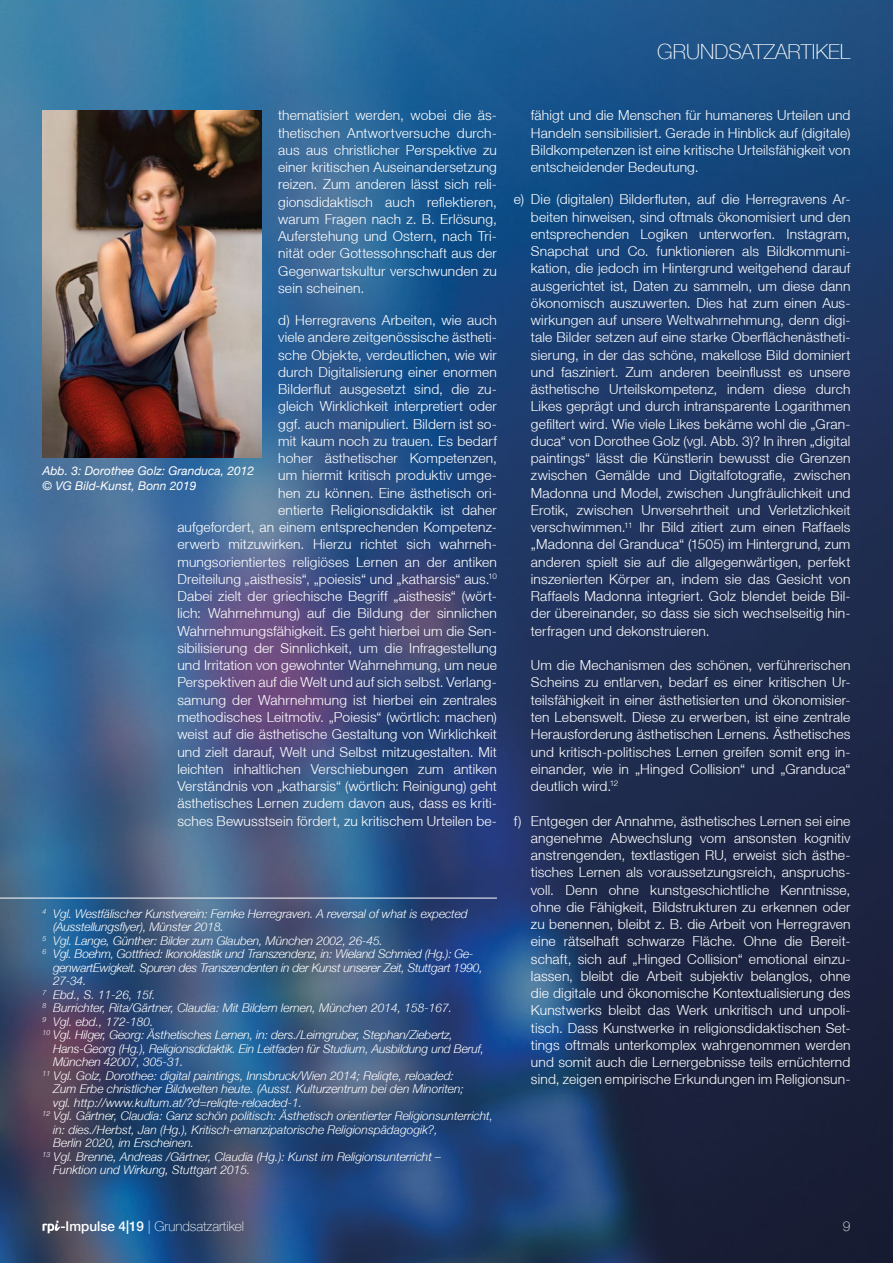
<style>
.page{position:relative;width:893px;height:1263px;background:#fff}
.page>*{position:absolute;margin:0;border:0;box-sizing:border-box;transform-origin:0 0}
.t1{font:100 21px "Helvetica Neue LT";color:#fff}
.t2{font:300 13.8px/17.2px "Helvetica Neue LT";letter-spacing:.01em;color:#fff;text-align:justify}
.t3{font:100 13.5px "Helvetica Neue LT";color:#fff}
.t4{font:italic 300 12px "Helvetica Neue LT";color:#fff}
.t5{font:italic 300 12px "Helvetica Neue LT";letter-spacing:-.02em;color:#fff}
.t6{font:italic 12px/14.4px "Helvetica Neue LT";color:#fff}
.s1{font-weight:500}
</style>
<div class="page">
<img style="left:0;top:0;width:893px;height:1263px">
<svg style="left:43px;top:1220px;width:17px;height:13px"></svg>
<hr style="left:0;top:898px;width:497px;height:1px;background:#fff">
<img style="left:43px;top:111px;width:218px;height:346px">
<h1 class="t1" style="left:657px;top:40px;width:195px">GRUNDSATZARTIKEL</h1>
<p class="t2" style="left:278px;top:107px;width:220px">thematisiert werden, wobei die äs&shy;thetischen Antwortversuche durch&shy;aus aus christlicher Perspektive zu einer kritischen Auseinandersetzung reizen. Zum anderen lässt sich reli&shy;gionsdidaktisch auch reflektieren, warum Fragen nach z. B. Erlösung, Auferstehung und Ostern, nach Tri&shy;nität oder Gottessohnschaft aus der Gegenwartskultur verschwunden zu sein scheinen.</p>
<p class="t2" style="left:177px;top:311px;width:321px;text-align:right">d) Herregravens Arbeiten, wie auch<br>viele andere zeitgenössische ästheti-<br>sche Objekte, verdeutlichen, wie wir<br>durch Digitalisierung einer enormen<br>Bilderflut ausgesetzt sind, die zu-<br>gleich Wirklichkeit interpretiert oder<br>ggf. auch manipuliert. Bildern ist so-<br>mit kaum noch zu trauen. Es bedarf<br>hoher ästhetischer Kompetenzen,<br>um hiermit kritisch produktiv umge-<br>hen zu können. Eine ästhetisch ori-<br>entierte Religionsdidaktik ist daher<br>aufgefordert, an einem entsprechenden Kompetenz&shy;erwerb mitzuwirken. Hierzu richtet sich wahrneh&shy;mungsorientiertes religiöses Lernen an der antiken Dreiteilung „aisthesis“, „poiesis“ und „katharsis“ aus.<sup>10<br></sup>Dabei zielt der griechische Begriff „aisthesis“ (wört&shy;lich: Wahrnehmung) auf die Bildung der sinnlichen Wahrnehmungsfähigkeit. Es geht hierbei um die Sen&shy;sibilisierung der Sinnlichkeit, um die Infragestellung und Irritation von gewohnter Wahrnehmung, um neue Perspektiven auf die Welt und auf sich selbst. Verlang&shy;samung der Wahrnehmung ist hierbei ein zentrales methodisches Leitmotiv. „Poiesis“ (wörtlich: machen) weist auf die ästhetische Gestaltung von Wirklichkeit und zielt darauf, Welt und Selbst mitzugestalten. Mit leichten inhaltlichen Verschiebungen zum antiken Verständnis von „katharsis“ (wörtlich: Reinigung) geht ästhetisches Lernen zudem davon aus, dass es kriti&shy;sches Bewusstsein fördert, zu kritischem Urteilen be-</p>
<p class="t6" style="left:43px;top:463px;width:213px">Abb. 3: Dorothee Golz: Granduca, 2012 © VG Bild-Kunst, Bonn 2019</p>
<p class="t4" style="left:43px;top:906px;width:427px"><sup>4</sup> Vgl. Westfälischer Kunstverein: Femke Herregraven. A reversal of what is expected</p>
<p class="t4" style="left:53px;top:920px;width:172px">(Ausstellungsflyer), Münster 2018.</p>
<p class="t4" style="left:43px;top:933px;width:342px"><sup>5</sup> Vgl. Lange, Günther: Bilder zum Glauben, München 2002, 26-45.</p>
<p class="t5" style="left:43px;top:947px;width:433px"><sup>6</sup> Vgl. Boehm, Gottfried: Ikonoklastik und Transzendenz, in: Wieland Schmied (Hg.): Ge-</p>
<p class="t5" style="left:53px;top:960px;width:431px">genwartEwigkeit. Spuren des Transzendenten in der Kunst unserer Zeit, Stuttgart 1990,</p>
<p class="t4" style="left:53px;top:974px;width:35px">27-34.</p>
<p class="t4" style="left:43px;top:987px;width:115px"><sup>7</sup> Ebd., S. 11-26, 15f.</p>
<p class="t4" style="left:43px;top:1001px;width:411px"><sup>8</sup> Burrichter, Rita/Gärtner, Claudia: Mit Bildern lernen, München 2014, 158-167.</p>
<p class="t4" style="left:43px;top:1014px;width:113px"><sup>9</sup> Vgl. ebd., 172-180.</p>
<p class="t4" style="left:43px;top:1028px;width:412px"><sup>10</sup> Vgl. Hilger, Georg: Ästhetisches Lernen, in: ders./Leimgruber, Stephan/Ziebertz,</p>
<p class="t4" style="left:53px;top:1041px;width:433px">Hans-Georg (Hg.), Religionsdidaktik. Ein Leitfaden für Studium, Ausbildung und Beruf,</p>
<p class="t4" style="left:53px;top:1055px;width:132px">München 42007, 305-31.</p>
<p class="t4" style="left:43px;top:1068px;width:413px"><sup>11</sup> Vgl. Golz, Dorothee: digital paintings, Innsbruck/Wien 2014; Reliqte, reloaded:</p>
<p class="t4" style="left:53px;top:1082px;width:412px">Zum Erbe christlicher Bildwelten heute. (Ausst. Kulturzentrum bei den Minoriten;</p>
<p class="t4" style="left:53px;top:1095px;width:250px">vgl. http://www.kultum.at/?d=reliqte-reloaded-1.</p>
<p class="t4" style="left:43px;top:1109px;width:452px"><sup>12</sup> Vgl. Gärtner, Claudia: Ganz schön politisch: Ästhetisch orientierter Religionsunterricht,</p>
<p class="t4" style="left:53px;top:1122px;width:386px">in: dies./Herbst, Jan (Hg.), Kritisch-emanzipatorische Religionspädagogik?,</p>
<p class="t4" style="left:53px;top:1136px;width:143px">Berlin 2020, im Erscheinen.</p>
<p class="t4" style="left:43px;top:1149px;width:400px"><sup>13</sup> Vgl. Brenne, Andreas /Gärtner, Claudia (Hg.): Kunst im Religionsunterricht –</p>
<p class="t4" style="left:53px;top:1163px;width:199px">Funktion und Wirkung, Stuttgart 2015.</p>
<p class="t2" style="left:531px;top:107px;width:321px">fähigt und die Menschen für humaneres Urteilen und Handeln sensibilisiert. Gerade in Hinblick auf (digitale)<br>Bildkompetenzen ist eine kritische Urteilsfähigkeit von entscheidender Bedeutung.</p>
<p class="t2" style="left:531px;top:191px;width:321px;text-indent:-17px">e) Die (digitalen) Bilderfluten, auf die Herregravens Ar&shy;beiten hinweisen, sind oftmals ökonomisiert und den entsprechenden Logiken unterworfen. Instagram, Snapchat und Co. funktionieren als Bildkommuni&shy;kation, die jedoch im Hintergrund weitgehend darauf ausgerichtet ist, Daten zu sammeln, um diese dann ökonomisch auszuwerten. Dies hat zum einen Aus&shy;wirkungen auf unsere Weltwahrnehmung, denn digi&shy;tale Bilder setzen auf eine starke Oberflächenästheti&shy;sierung, in der das schöne, makellose Bild dominiert und fasziniert. Zum anderen beeinflusst es unsere ästhetische Urteilskompetenz, indem diese durch Likes geprägt und durch intransparente Logarithmen gefiltert wird. Wie viele Likes bekäme wohl die „Gran&shy;duca“ von Dorothee Golz (vgl. Abb. 3)? In ihren „digital paintings“ lässt die Künstlerin bewusst die Grenzen zwischen Gemälde und Digitalfotografie, zwischen Madonna und Model, zwischen Jungfräulichkeit und Erotik, zwischen Unversehrtheit und Verletzlichkeit verschwimmen.<sup>11</sup> Ihr Bild zitiert zum einen Raffaels „Madonna del Granduca“ (1505) im Hintergrund, zum anderen spielt sie auf die allgegenwärtigen, perfekt inszenierten Körper an, indem sie das Gesicht von Raffaels Madonna integriert. Golz blendet beide Bil&shy;der übereinander, so dass sie sich wechselseitig hin&shy;terfragen und dekonstruieren.</p>
<p class="t2" style="left:531px;top:656px;width:321px">Um die Mechanismen des schönen, verführerischen Scheins zu entlarven, bedarf es einer kritischen Ur&shy;teilsfähigkeit in einer ästhetisierten und ökonomisier&shy;ten Lebenswelt. Diese zu erwerben, ist eine zentrale Herausforderung ästhetischen Lernens. Ästhetisches und kritisch-politisches Lernen greifen somit eng in&shy;einander, wie in „Hinged Collision“ und „Granduca“ deutlich wird.<sup>12</sup></p>
<p class="t2" style="left:531px;top:812px;width:321px;text-indent:-17px">f) Entgegen der Annahme, ästhetisches Lernen sei eine angenehme Abwechslung vom ansonsten kognitiv anstrengenden, textlastigen RU, erweist sich ästhe&shy;tisches Lernen als voraussetzungsreich, anspruchs&shy;voll. Denn ohne kunstgeschichtliche Kenntnisse, ohne die Fähigkeit, Bildstrukturen zu erkennen oder zu benennen, bleibt z. B. die Arbeit von Herregraven eine rätselhaft schwarze Fläche. Ohne die Bereit&shy;schaft, sich auf „Hinged Collision“ emotional einzu&shy;lassen, bleibt die Arbeit subjektiv belanglos, ohne die digitale und ökonomische Kontextualisierung des Kunstwerks bleibt das Werk unkritisch und unpoli&shy;tisch. Dass Kunstwerke in religionsdidaktischen Set&shy;tings oftmals unterkomplex wahrgenommen werden und somit auch die Lernergebnisse teils ernüchternd sind, zeigen empirische Erkundungen im Religionsun-</p>
<p class="t3" style="left:60px;top:1218px;width:185px"><span class="s1">-Impulse 4|19</span> | Grundsatzartikel</p>
<p class="t3" style="left:843px;top:1218px;width:9px">9</p>
</div>
